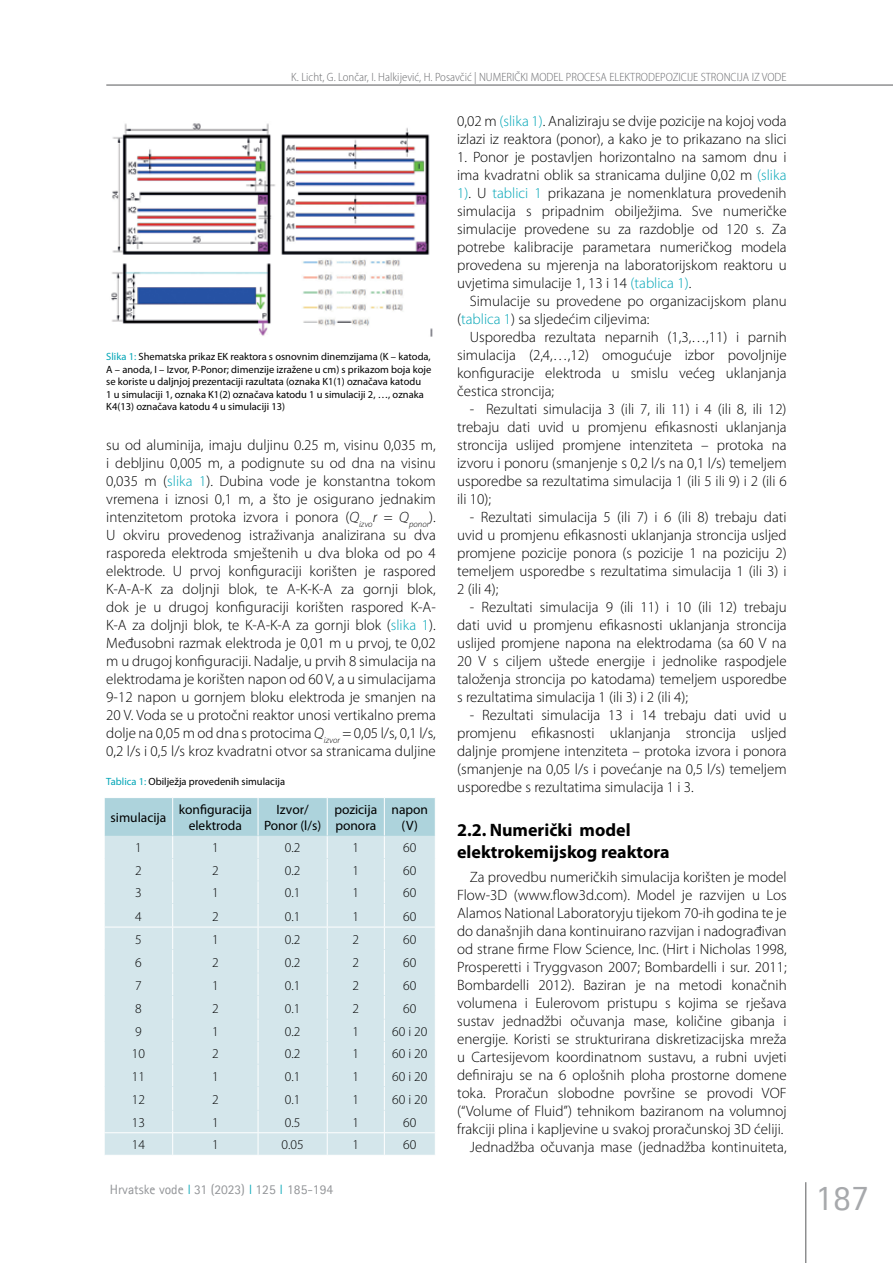
<style>
.page{position:relative;width:893px;height:1263px;background:#fff}
.page>*{position:absolute;margin:0;border:0;box-sizing:border-box;transform-origin:0 0}
.t1{font:36px "Agfa Rotis Sans Serif";color:#a7a9ac}
.t2{font:700 18px/21.6px "Myriad Pro";color:#000}
.t3{font:300 15px/18px "Myriad Pro";color:#000;text-align:justify}
.t4{font:300 13.5px "Myriad Pro";color:#000}
.t5{font:13.5px/16.2px "Myriad Pro";color:#000;text-align:center}
.t6{font:13.5px "Agfa Rotis Sans Serif";color:#939598}
.t7{font:300 semi-condensed 12px "Myriad Pro";color:#6d6e71}
.t8{font:10.5px/12.6px "Myriad Pro";color:#000}
.s1{color:#00a5b6}
.s2{font-style:italic}
.s3{font-family:"Source Sans Pro";font-weight:300;font-size:18px;color:#00a5b6}
</style>
<div class="page">
<hr style="left:805px;top:1182px;width:1px;height:81px;background:#58595b">
<hr style="left:106px;top:85px;width:787px;height:1px;background:#58595b">
<img style="left:111px;top:123px;width:322px;height:213px">
<svg style="left:104px;top:798px;width:331px;height:357px;background:#d0e4e9"></svg>
<p class="t7" style="left:291px;top:69px;width:497px">K. Licht, G. Lončar, I. Halkijević, H. Posavčić | NUMERIČKI MODEL PROCESA ELEKTRODEPOZICIJE STRONCIJA IZ VODE</p>
<p class="t8" style="left:106px;top:350px;width:326px"><span class="s1">Slika 1:</span> Shematska prikaz EK reaktora s osnovnim dinemzijama (K – katoda, A – anoda, I – Izvor, P-Ponor; dimenzije izražene u cm) s prikazom boja koje se koriste u daljnjoj prezentaciji razultata (oznaka K1(1) označava katodu<br>1 u simulaciji 1, oznaka K1(2) označava katodu 1 u simulaciji 2, …, oznaka K4(13) označava katodu 4 u simulaciji 13)</p>
<p class="t3" style="left:106px;top:436px;width:331px">su od aluminija, imaju duljinu 0.25 m, visinu 0,035 m, i debljinu 0,005 m, a podignute su od dna na visinu 0,035 m (<span class="s1">slika 1</span>). Dubina vode je konstantna tokom vremena i iznosi 0,1 m, a što je osigurano jednakim intenzitetom protoka izvora i ponora (<span class="s2">Q</span><sub>izvo</sub><span class="s2">r</span> = <span class="s2">Q</span><sub>ponor</sub>).<br>U okviru provedenog istraživanja analizirana su dva rasporeda elektroda smještenih u dva bloka od po 4 elektrode. U prvoj konfiguraciji korišten je raspored K-A-A-K za doljnji blok, te A-K-K-A za gornji blok, dok je u drugoj konfiguraciji korišten raspored K-A-K-A za doljnji blok, te K-A-K-A za gornji blok (<span class="s1">slika 1</span>).<br>Međusobni razmak elektroda je 0,01 m u prvoj, te 0,02 m u drugoj konfiguraciji. Nadalje, u prvih 8 simulacija na elektrodama je korišten napon od 60 V, a u simulacijama 9-12 napon u gornjem bloku elektroda je smanjen na 20 V. Voda se u protočni reaktor unosi vertikalno prema dolje na 0,05 m od dna s protocima <span class="s2">Q</span><sub>izvor</sub> = 0,05 l/s, 0,1 l/s, 0,2 l/s i 0,5 l/s kroz kvadratni otvor sa stranicama duljine</p>
<p class="t8" style="left:106px;top:775px;width:180px"><span class="s1">Tablica 1:</span> Obilježja provedenih simulacija</p>
<p class="t5" style="left:110px;top:809px;width:57px">simulacija</p>
<p class="t5" style="left:179px;top:801px;width:75px">konfiguracija elektroda</p>
<p class="t5" style="left:264px;top:801px;width:59px">Izvor/<br>Ponor (l/s)</p>
<p class="t5" style="left:334px;top:801px;width:44px;text-align:left">pozicija ponora</p>
<p class="t5" style="left:392px;top:801px;width:38px">napon (V)</p>
<p class="t4" style="left:135px;top:840px;width:8px">1</p>
<p class="t4" style="left:212px;top:840px;width:8px">1</p>
<p class="t4" style="left:285px;top:840px;width:17px">0.2</p>
<p class="t4" style="left:352px;top:840px;width:8px">1</p>
<p class="t4" style="left:403px;top:840px;width:15px">60</p>
<p class="t4" style="left:135px;top:862px;width:8px">2</p>
<p class="t4" style="left:212px;top:862px;width:8px">2</p>
<p class="t4" style="left:285px;top:862px;width:17px">0.2</p>
<p class="t4" style="left:352px;top:862px;width:8px">1</p>
<p class="t4" style="left:403px;top:862px;width:15px">60</p>
<p class="t4" style="left:135px;top:885px;width:8px">3</p>
<p class="t4" style="left:212px;top:885px;width:8px">1</p>
<p class="t4" style="left:285px;top:885px;width:17px">0.1</p>
<p class="t4" style="left:352px;top:885px;width:8px">1</p>
<p class="t4" style="left:403px;top:885px;width:15px">60</p>
<p class="t4" style="left:135px;top:908px;width:8px">4</p>
<p class="t4" style="left:212px;top:908px;width:8px">2</p>
<p class="t4" style="left:285px;top:908px;width:17px">0.1</p>
<p class="t4" style="left:352px;top:908px;width:8px">1</p>
<p class="t4" style="left:403px;top:908px;width:15px">60</p>
<p class="t4" style="left:135px;top:931px;width:8px">5</p>
<p class="t4" style="left:212px;top:931px;width:8px">1</p>
<p class="t4" style="left:285px;top:931px;width:17px">0.2</p>
<p class="t4" style="left:352px;top:931px;width:8px">2</p>
<p class="t4" style="left:403px;top:931px;width:15px">60</p>
<p class="t4" style="left:135px;top:954px;width:8px">6</p>
<p class="t4" style="left:212px;top:954px;width:8px">2</p>
<p class="t4" style="left:285px;top:954px;width:17px">0.2</p>
<p class="t4" style="left:352px;top:954px;width:8px">2</p>
<p class="t4" style="left:403px;top:954px;width:15px">60</p>
<p class="t4" style="left:135px;top:977px;width:8px">7</p>
<p class="t4" style="left:212px;top:977px;width:8px">1</p>
<p class="t4" style="left:285px;top:977px;width:17px">0.1</p>
<p class="t4" style="left:352px;top:977px;width:8px">2</p>
<p class="t4" style="left:403px;top:977px;width:15px">60</p>
<p class="t4" style="left:135px;top:1000px;width:8px">8</p>
<p class="t4" style="left:212px;top:1000px;width:8px">2</p>
<p class="t4" style="left:285px;top:1000px;width:17px">0.1</p>
<p class="t4" style="left:352px;top:1000px;width:8px">2</p>
<p class="t4" style="left:403px;top:1000px;width:15px">60</p>
<p class="t4" style="left:135px;top:1023px;width:8px">9</p>
<p class="t4" style="left:212px;top:1023px;width:8px">1</p>
<p class="t4" style="left:285px;top:1023px;width:17px">0.2</p>
<p class="t4" style="left:352px;top:1023px;width:8px">1</p>
<p class="t4" style="left:392px;top:1023px;width:37px">60 i 20</p>
<p class="t4" style="left:132px;top:1045px;width:15px">10</p>
<p class="t4" style="left:212px;top:1045px;width:8px">2</p>
<p class="t4" style="left:285px;top:1045px;width:17px">0.2</p>
<p class="t4" style="left:352px;top:1045px;width:8px">1</p>
<p class="t4" style="left:392px;top:1045px;width:37px">60 i 20</p>
<p class="t4" style="left:132px;top:1068px;width:15px">11</p>
<p class="t4" style="left:212px;top:1068px;width:8px">1</p>
<p class="t4" style="left:285px;top:1068px;width:17px">0.1</p>
<p class="t4" style="left:352px;top:1068px;width:8px">1</p>
<p class="t4" style="left:392px;top:1068px;width:37px">60 i 20</p>
<p class="t4" style="left:132px;top:1092px;width:15px">12</p>
<p class="t4" style="left:212px;top:1092px;width:8px">2</p>
<p class="t4" style="left:285px;top:1092px;width:17px">0.1</p>
<p class="t4" style="left:352px;top:1092px;width:8px">1</p>
<p class="t4" style="left:392px;top:1092px;width:37px">60 i 20</p>
<p class="t4" style="left:132px;top:1114px;width:15px">13</p>
<p class="t4" style="left:212px;top:1114px;width:8px">1</p>
<p class="t4" style="left:285px;top:1114px;width:17px">0.5</p>
<p class="t4" style="left:352px;top:1114px;width:8px">1</p>
<p class="t4" style="left:403px;top:1114px;width:15px">60</p>
<p class="t4" style="left:132px;top:1137px;width:15px">14</p>
<p class="t4" style="left:212px;top:1137px;width:8px">1</p>
<p class="t4" style="left:282px;top:1137px;width:24px">0.05</p>
<p class="t4" style="left:352px;top:1137px;width:8px">1</p>
<p class="t4" style="left:403px;top:1137px;width:15px">60</p>
<p class="t6" style="left:110px;top:1182px;width:225px">Hrvatske vode <span class="s3">I</span> 31 (2023) <span class="s3">I</span> 125 <span class="s3">I</span> 185-194</p>
<p class="t3" style="left:457px;top:112px;width:331px">0,02 m <span class="s1">(slika 1)</span>. Analiziraju se dvije pozicije na kojoj voda izlazi iz reaktora (ponor), a kako je to prikazano na slici</p>
<p class="t3" style="left:457px;top:148px;width:331px">1. Ponor je postavljen horizontalno na samom dnu i ima kvadratni oblik sa stranicama duljine 0,02 m <span class="s1">(slika 1)</span>. U <span class="s1">tablici 1</span> prikazana je nomenklatura provedenih simulacija s pripadnim obilježjima. Sve numeričke simulacije provedene su za razdoblje od 120 s. Za potrebe kalibracije parametara numeričkog modela provedena su mjerenja na laboratorijskom reaktoru u uvjetima simulacije 1, 13 i 14 <span class="s1">(tablica 1)</span>.</p>
<p class="t3" style="left:457px;top:292px;width:331px;text-indent:13px">Simulacije su provedene po organizacijskom planu (<span class="s1">tablica 1</span>) sa sljedećim ciljevima:</p>
<p class="t3" style="left:457px;top:328px;width:331px;text-indent:13px">Usporedba rezultata neparnih (1,3,…,11) i parnih simulacija (2,4,…,12) omogućuje izbor povoljnije konfiguracije elektroda u smislu većeg uklanjanja čestica stroncija;</p>
<p class="t3" style="left:457px;top:400px;width:331px;text-indent:13px">- Rezultati simulacija 3 (ili 7, ili 11) i 4 (ili 8, ili 12) trebaju dati uvid u promjenu efikasnosti uklanjanja stroncija uslijed promjene intenziteta – protoka na izvoru i ponoru (smanjenje s 0,2 l/s na 0,1 l/s) temeljem usporedbe sa rezultatima simulacija 1 (ili 5 ili 9) i 2 (ili 6 ili 10);</p>
<p class="t3" style="left:457px;top:508px;width:331px;text-indent:13px">- Rezultati simulacija 5 (ili 7) i 6 (ili 8) trebaju dati uvid u promjenu efikasnosti uklanjanja stroncija usljed promjene pozicije ponora (s pozicije 1 na poziciju 2) temeljem usporedbe s rezultatima simulacija 1 (ili 3) i 2 (ili 4);</p>
<p class="t3" style="left:457px;top:598px;width:331px;text-indent:13px">- Rezultati simulacija 9 (ili 11) i 10 (ili 12) trebaju dati uvid u promjenu efikasnosti uklanjanja stroncija uslijed promjene napona na elektrodama (sa 60 V na 20 V s ciljem uštede energije i jednolike raspodjele taloženja stroncija po katodama) temeljem usporedbe s rezultatima simulacija 1 (ili 3) i 2 (ili 4);</p>
<p class="t3" style="left:457px;top:706px;width:331px;text-indent:13px">- Rezultati simulacija 13 i 14 trebaju dati uvid u promjenu efikasnosti uklanjanja stroncija usljed daljnje promjene intenziteta – protoka izvora i ponora (smanjenje na 0,05 l/s i povećanje na 0,5 l/s) temeljem usporedbe s rezultatima simulacija 1 i 3.</p>
<p class="t2" style="left:457px;top:818px;width:214px">2.2. Numerički model elektrokemijskog reaktora</p>
<p class="t3" style="left:457px;top:868px;width:331px;text-align:right">Za provedbu numeričkih simulacija korišten je model Flow-3D (www.flow3d.com). Model je razvijen u Los Alamos National Laboratoryju tijekom 70-ih godina te je do današnjih dana kontinuirano razvijan i nadograđivan od strane firme Flow Science, Inc. (Hirt i Nicholas 1998, Prosperetti i Tryggvason 2007; Bombardelli i sur. 2011; Bombardelli 2012). Baziran je na metodi konačnih volumena i Eulerovom pristupu s kojima se rješava sustav jednadžbi očuvanja mase, količine gibanja i energije. Koristi se strukturirana diskretizacijska mreža u Cartesijevom koordinatnom sustavu, a rubni uvjeti definiraju se na 6 oplošnih ploha prostorne domene toka. Proračun slobodne površine se provodi VOF (“Volume of Fluid”) tehnikom baziranom na volumnoj frakciji plina i kapljevine u svakoj proračunskoj 3D ćeliji.<br>Jednadžba očuvanja mase (jednadžba kontinuiteta,</p>
<h1 class="t1" style="left:815px;top:1177px;width:55px">187</h1>
</div>
